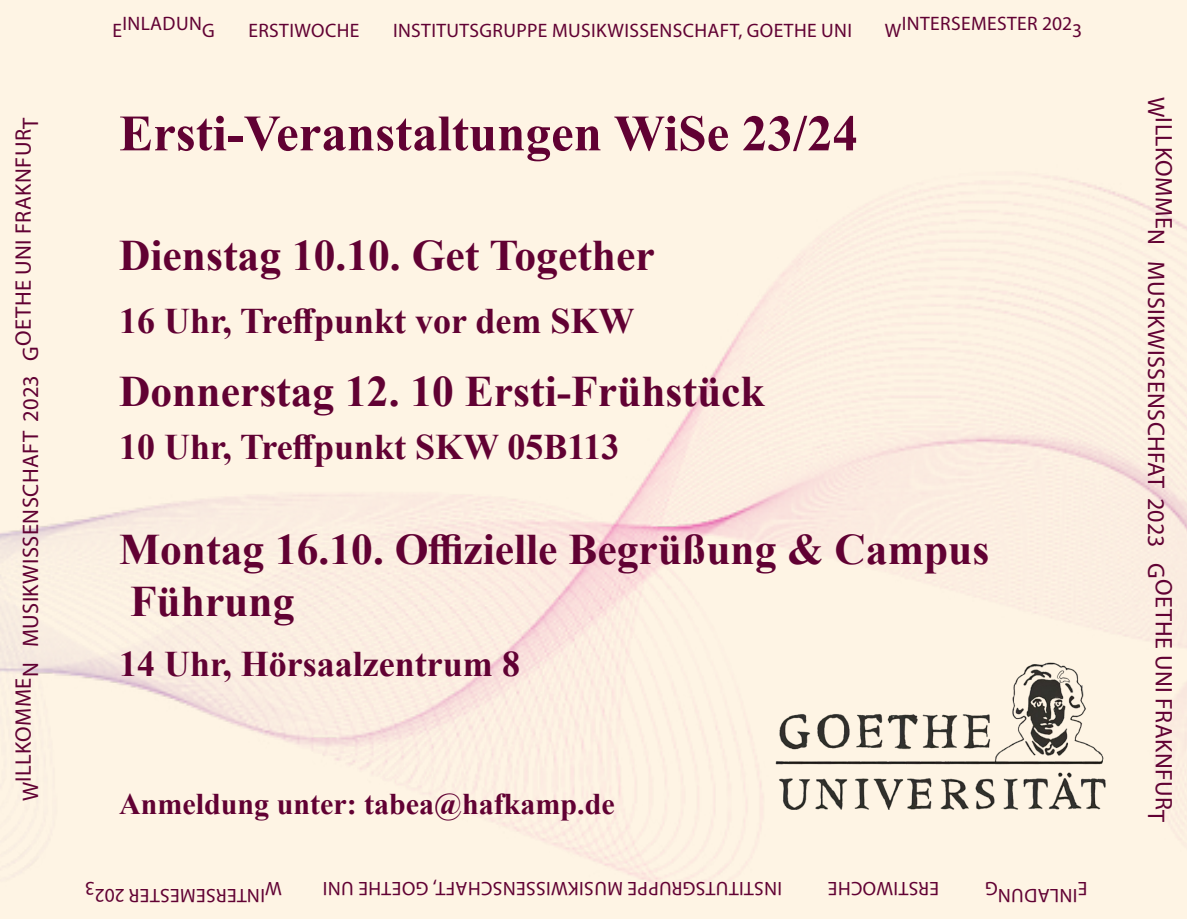
<style>
.page{position:relative;width:1187px;height:919px;background:#fff}
.page>*{position:absolute;margin:0;border:0;box-sizing:border-box;transform-origin:0 0}
.t1{font:700 51px "Times New Roman";color:#610133}
.t2{font:700 43.5px "Times New Roman";color:#610133}
.t3{font:700 36px "Times New Roman";color:#610133}
.t4{font:700 30px "Times New Roman";color:#610133}
.Medium_Text{font:24px "Myriad Pro";letter-spacing:.02em;color:#610133}
.Medium_Text-2{font:22.5px "Myriad Pro";letter-spacing:.02em;color:#610133}
.Medium_Text-3{font:19.5px "Myriad Pro";letter-spacing:.02em;color:#610133}
</style>
<div class="page">
<img style="left:773px;top:641px;width:333px;height:192px">
<p class="Medium_Text-2" style="left:17px;top:801px;width:685px;rotate:-90deg">WILLKOMMEN MUSIKWISSENSCHAFT 2023 GOETHE UNI FRAKNFURT</p>
<p class="Medium_Text-3" style="left:112px;top:11px;width:104px">EINLADUNG</p>
<p class="Medium_Text-3" style="left:248px;top:19px;width:113px">ERSTIWOCHE</p>
<p class="Medium_Text-3" style="left:393px;top:19px;width:460px">INSTITUTSGRUPPE MUSIKWISSENSCHAFT, GOETHE UNI</p>
<p class="Medium_Text-3" style="left:884px;top:11px;width:199px">WINTERSEMESTER 2023</p>
<p class="t1" style="left:119px;top:96px;width:740px">Ersti-Veranstaltungen WiSe 23/24</p>
<p class="t2" style="left:119px;top:224px;width:537px">Dienstag 10.10. Get Together</p>
<p class="t3" style="left:119px;top:294px;width:517px">16 Uhr, Treffpunkt vor dem SKW</p>
<p class="t2" style="left:119px;top:360px;width:647px">Donnerstag 12. 10 Ersti-Frühstück</p>
<p class="t3" style="left:119px;top:420px;width:502px">10 Uhr, Treffpunkt SKW 05B113</p>
<p class="t2" style="left:119px;top:518px;width:871px">Montag 16.10. Offizielle Begrüßung &amp; Campus</p>
<p class="t2" style="left:130px;top:570px;width:166px">Führung</p>
<p class="t3" style="left:119px;top:638px;width:402px">14 Uhr, Hörsaalzentrum 8</p>
<p class="t4" style="left:119px;top:782px;width:497px">Anmeldung unter: tabea@hafkamp.de</p>
<p class="Medium_Text-3" style="left:95px;top:900px;width:12px;rotate:-180deg">3</p>
<p class="Medium_Text-3" style="left:282px;top:900px;width:18px;rotate:-180deg">W</p>
<p class="Medium_Text-3" style="left:265px;top:907px;width:172px;rotate:-180deg">INTERSEMESTER 202</p>
<p class="Medium_Text-3" style="left:782px;top:900px;width:460px;rotate:-180deg">INSTITUTSGRUPPE MUSIKWISSENSCHAFT, GOETHE UNI</p>
<p class="Medium_Text-3" style="left:939px;top:900px;width:113px;rotate:-180deg">ERSTIWOCHE</p>
<p class="Medium_Text-3" style="left:997px;top:900px;width:14px;rotate:-180deg">G</p>
<p class="Medium_Text-3" style="left:1087px;top:907px;width:91px;rotate:-180deg">EINLADUN</p>
<p class="Medium_Text" style="left:1170px;top:97px;width:727px;rotate:90deg">WILLKOMMEN MUSIKWISSENSCHFAT 2023 GOETHE UNI FRAKNFURT</p>
</div>
